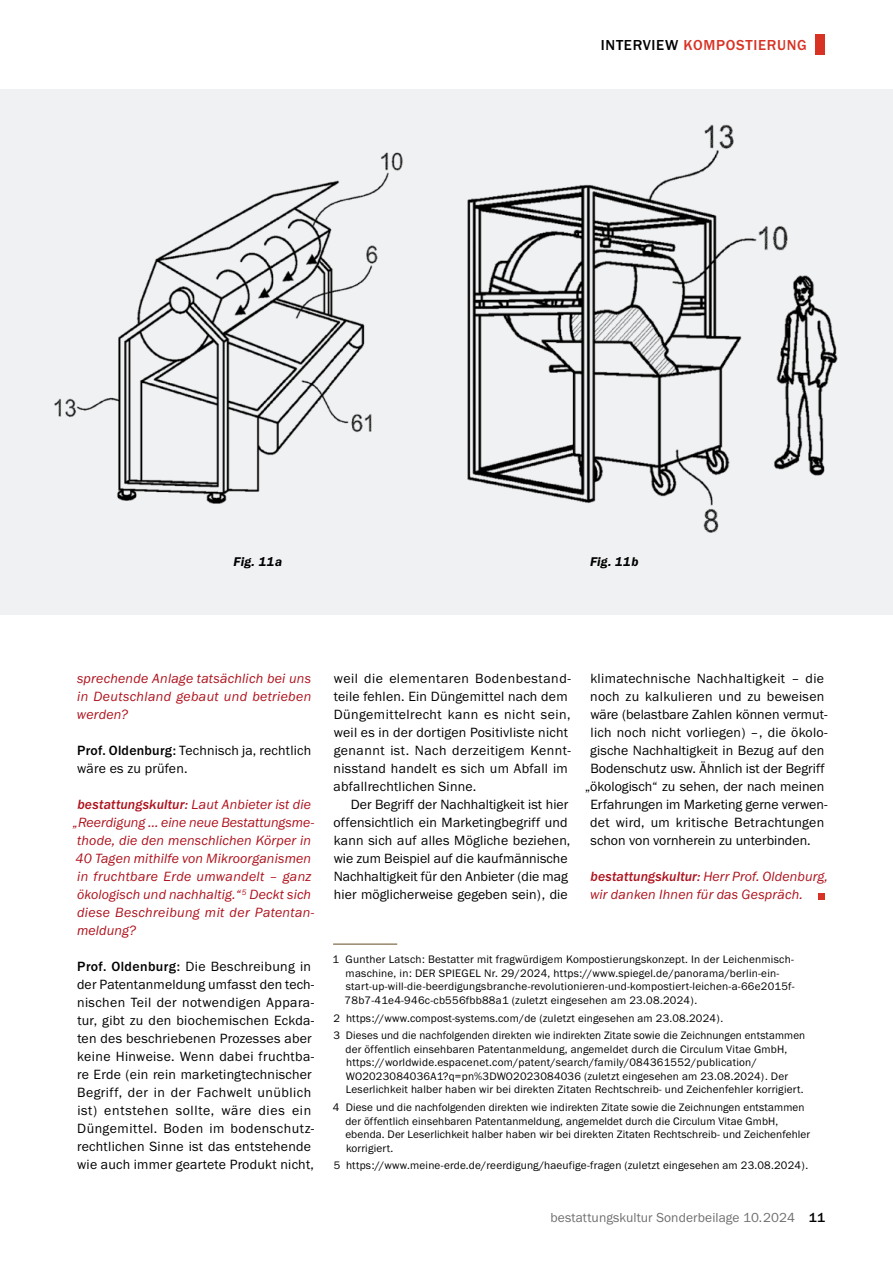
<style>
.page{position:relative;width:893px;height:1263px;background:#fff}
.page>*{position:absolute;margin:0;border:0;box-sizing:border-box;transform-origin:0 0}
.t1{font:500 15px "Franklin Gothic URW";letter-spacing:.045em;color:#d73224}
.t2{font:13.8px/18px "Franklin Gothic URW Boo";letter-spacing:.015em;color:#000}
.t3{font:13.8px/18px "Franklin Gothic URW Boo Ita";letter-spacing:.01em;color:#ae111c}
.t4{font:13.8px "Franklin Gothic URW Med Ita";letter-spacing:.01em;color:#ae111c}
.t5{font:13.5px "Franklin Gothic URW Boo";letter-spacing:.01em;color:#6f6f6e}
.t6{font:13.2px "Franklin Gothic URW Dem Ita";letter-spacing:.015em;color:#000}
.t7{font:11.25px/13.5px "Franklin Gothic URW Boo";letter-spacing:.015em;color:#000}
.s1{color:#000}
.s2{font-family:"Franklin Gothic URW";font-weight:500}
.s3{font-family:"Franklin Gothic URW Boo Ita"}
.s4{font-family:"Franklin Gothic URW Med Ita"}
.s5{font-family:"Franklin Gothic URW";font-weight:500;color:#000}
</style>
<div class="page">
<div style="left:0;top:89px;width:893px;height:525px;background:#f0f1f3"></div>
<div style="left:816px;top:34px;width:9px;height:21px;background:#d73224"></div>
<div style="left:818px;top:892px;width:7px;height:7px;background:#d73224"></div>
<hr style="left:333px;top:944px;width:64px;height:1px;background:#654b21">
<img style="left:54px;top:152px;width:349px;height:352px">
<img style="left:467px;top:124px;width:371px;height:409px">
<p class="t1" style="left:601px;top:35px;width:207px"><span class="s1">INTERVIEW</span> KOMPOSTIERUNG</p>
<p class="t6" style="left:234px;top:553px;width:50px">Fig. 11 a</p>
<p class="t6" style="left:590px;top:553px;width:50px">Fig. 11 b</p>
<p class="t3" style="left:77px;top:669px;width:236px;text-align:justify">sprechende Anlage tatsächlich bei uns in Deutschland gebaut und betrieben werden?</p>
<p class="t2" style="left:77px;top:741px;width:236px"><span class="s2">Prof. Oldenburg:</span> Technisch ja, rechtlich wäre es zu prüfen.</p>
<p class="t4" style="left:77px;top:796px;width:235px">bestattungskultur: <span class="s3">Laut Anbieter ist die</span></p>
<p class="t3" style="left:73px;top:813px;width:243px">„Reerdigung … eine neue Bestattungsme&shy;thode, die den menschlichen Körper in 40 Tagen mithilfe von Mikroorganismen in fruchtbare Erde umwandelt – ganz ökologisch und nachhaltig.“<sup>5</sup> Deckt sich diese Beschreibung mit der Patentan&shy;meldung?</p>
<p class="t2" style="left:77px;top:957px;width:239px"><span class="s2">Prof. Oldenburg:</span> Die Beschreibung in der Patentanmeldung umfasst den tech&shy;nischen Teil der notwendigen Appara&shy;tur, gibt zu den biochemischen Eckda&shy;ten des beschriebenen Prozesses aber keine Hinweise. Wenn dabei fruchtba&shy;re Erde (ein rein marketingtechnischer Begriff, der in der Fachwelt unüblich ist) entstehen sollte, wäre dies ein Düngemittel. Boden im bodenschutz&shy;rechtlichen Sinne ist das entstehende wie auch immer geartete Produkt nicht,</p>
<p class="t2" style="left:334px;top:669px;width:239px">weil die elementaren Bodenbestand&shy;teile fehlen. Ein Düngemittel nach dem Düngemittelrecht kann es nicht sein, weil es in der dortigen Positivliste nicht genannt ist. Nach derzeitigem Kennt&shy;nisstand handelt es sich um Abfall im abfallrechtlichen Sinne.</p>
<p class="t2" style="left:334px;top:795px;width:238px;text-indent:17px">Der Begriff der Nachhaltigkeit ist hier offensichtlich ein Marketingbegriff und kann sich auf alles Mögliche beziehen, wie zum Beispiel auf die kaufmännische Nachhaltigkeit für den Anbieter (die mag hier möglicherweise gegeben sein), die</p>
<p class="t2" style="left:590px;top:669px;width:235px">klimatechnische Nachhaltigkeit – die</p>
<p class="t2" style="left:590px;top:687px;width:236px">noch zu kalkulieren und zu beweisen</p>
<p class="t2" style="left:590px;top:705px;width:239px">wäre (belastbare Zahlen können vermut-</p>
<p class="t2" style="left:591px;top:723px;width:238px">lich noch nicht vorliegen) –, die ökolo-</p>
<p class="t2" style="left:590px;top:741px;width:236px">gische Nachhaltigkeit in Bezug auf den</p>
<p class="t2" style="left:590px;top:759px;width:236px">Bodenschutz usw. Ähnlich ist der Begriff</p>
<p class="t2" style="left:585px;top:777px;width:241px">„ökologisch“ zu sehen, der nach meinen</p>
<p class="t2" style="left:590px;top:795px;width:239px">Erfahrungen im Marketing gerne verwen-</p>
<p class="t2" style="left:590px;top:813px;width:236px">det wird, um kritische Betrachtungen</p>
<p class="t2" style="left:590px;top:831px;width:222px">schon von vornherein zu unterbinden.</p>
<p class="t3" style="left:590px;top:867px;width:239px"><span class="s4">bestattungskultur:</span> Herr Prof. Oldenburg, wir danken Ihnen für das Gespräch.</p>
<p class="t7" style="left:345px;top:952px;width:451px">Gunther Latsch: Bestatter mit fragwürdigem Kompostierungskonzept. In der Leichenmisch&shy;maschine, in: DER SPIEGEL Nr. 29/2024, https://www.spiegel.de/panorama/berlin-ein&shy;start-up-will-die-beerdigungsbranche-revolutionieren-und-kompostiert-leichen-a-66e2015f-78b7-41e4-946c-cb556fbb88a1 (zuletzt eingesehen am 23.08.2024).</p>
<p class="t7" style="left:346px;top:1009px;width:461px;line-height:17.7px">https://www.compost-systems.com/de (zuletzt eingesehen am 23.08.2024).<br>Dieses und die nachfolgenden direkten wie indirekten Zitate sowie die Zeichnungen entstammen</p>
<p class="t7" style="left:345px;top:1042px;width:460px">der öffentlich einsehbaren Patentanmeldung, angemeldet durch die Circulum Vitae GmbH, https://worldwide.espacenet.com/patent/search/family/084361552/publication/ WO2023084036A1?q=pn%3DWO2023084036 (zuletzt eingesehen am 23.08.2024). Der Leserlichkeit halber haben wir bei direkten Zitaten Rechtschreib- und Zeichenfehler korrigiert.</p>
<p class="t7" style="left:345px;top:1100px;width:466px">Diese und die nachfolgenden direkten wie indirekten Zitate sowie die Zeichnungen entstammen der öffentlich einsehbaren Patentanmeldung, angemeldet durch die Circulum Vitae GmbH, ebenda. Der Leserlichkeit halber haben wir bei direkten Zitaten Rechtschreib- und Zeichenfehler korrigiert.</p>
<p class="t7" style="left:346px;top:1158px;width:464px">https://www.meine-erde.de/reerdigung/haeufige-fragen (zuletzt eingesehen am 23.08.2024).</p>
<p class="t7" style="left:333px;top:952px;width:8px">1</p>
<p class="t7" style="left:333px;top:1009px;width:8px;line-height:17.7px">2<br>3</p>
<p class="t7" style="left:333px;top:1100px;width:8px">4</p>
<p class="t7" style="left:334px;top:1158px;width:8px">5</p>
<p class="t5" style="left:550px;top:1209px;width:276px">bestattungskultur Sonderbeilage 10.2024 <span class="s5">11</span></p>
</div>
